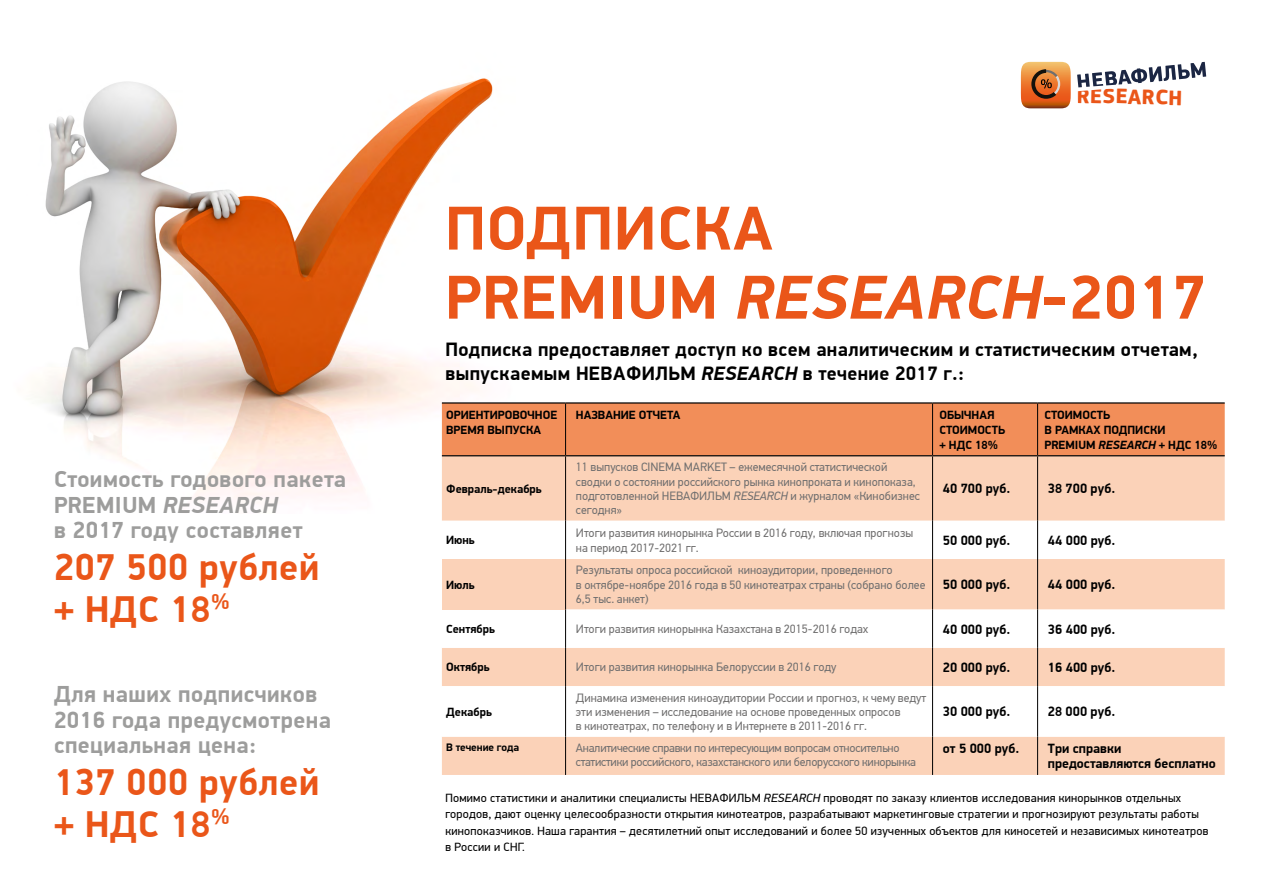
<style>
.page{position:relative;width:1263px;height:893px;background:#fff}
.page>*{position:absolute;margin:0;border:0;box-sizing:border-box;transform-origin:0 0}
.t1{font:700 62.1px/69px "PF Din Display Pro";letter-spacing:.02em;color:#ea5619}
.t2{font:700 37.5px/42px "PF Din Display Pro";letter-spacing:.02em;color:#ea5619}
.t3{font:700 23.4px/25.2px "PF Din Display Pro";letter-spacing:.02em;color:#9d9d9c}
.t4{font:700 21.75px "PF Square Sans Pro";color:#ea5619}
.t5{font:700 19.5px/24px "PF Din Display Pro";letter-spacing:.02em;color:#000}
.t6{font:700 13.5px/15px "PF Din Display Pro";color:#000}
.t7{font:12px/14.4px "PF Din Text Pro";color:#706f6f}
.t8{font:12px/16.5px "PF Din Display Pro";letter-spacing:.02em;color:#000}
.t9{font:700 12px/15px "PF Din Display Pro";color:#000}
.t10{font:12px/14.4px "PF Din Text Pro";letter-spacing:-.02em;color:#706f6f}
.t11{font:700 10.95px "PF Din Display Pro";color:#000}
.s1{font-style:italic}
</style>
<div class="page">
<img style="left:35px;top:78px;width:458px;height:420px">
<div style="left:442px;top:404px;width:783px;height:51px;background:#f28e59"></div>
<div style="left:442px;top:456px;width:783px;height:319px;background:#fbd2b8"></div>
<svg style="left:442px;top:521px;width:783px;height:216px"></svg>
<div style="left:442px;top:559px;width:124px;height:51px;background:#fbd2b8"></div>
<hr style="left:565px;top:404px;width:1px;height:51px;background:#000">
<hr style="left:565px;top:456px;width:1px;height:65px;background:#000">
<hr style="left:565px;top:521px;width:1px;height:38px;background:#000">
<hr style="left:565px;top:559px;width:1px;height:51px;background:#000">
<hr style="left:565px;top:610px;width:1px;height:38px;background:#000">
<hr style="left:565px;top:648px;width:1px;height:38px;background:#000">
<hr style="left:565px;top:686px;width:1px;height:51px;background:#000">
<hr style="left:565px;top:737px;width:1px;height:38px;background:#000">
<hr style="left:932px;top:404px;width:1px;height:51px;background:#000">
<hr style="left:932px;top:456px;width:1px;height:65px;background:#000">
<hr style="left:932px;top:521px;width:1px;height:38px;background:#000">
<hr style="left:932px;top:559px;width:1px;height:51px;background:#000">
<hr style="left:932px;top:610px;width:1px;height:38px;background:#000">
<hr style="left:932px;top:648px;width:1px;height:38px;background:#000">
<hr style="left:932px;top:686px;width:1px;height:51px;background:#000">
<hr style="left:932px;top:737px;width:1px;height:38px;background:#000">
<hr style="left:1037px;top:404px;width:1px;height:51px;background:#000">
<hr style="left:1037px;top:456px;width:1px;height:65px;background:#000">
<hr style="left:1037px;top:521px;width:1px;height:38px;background:#000">
<hr style="left:1037px;top:559px;width:1px;height:51px;background:#000">
<hr style="left:1037px;top:610px;width:1px;height:38px;background:#000">
<hr style="left:1037px;top:648px;width:1px;height:38px;background:#000">
<hr style="left:1037px;top:686px;width:1px;height:51px;background:#000">
<hr style="left:1037px;top:737px;width:1px;height:38px;background:#000">
<hr style="left:442px;top:455px;width:124px;height:1px;background:#000">
<hr style="left:566px;top:455px;width:366px;height:1px;background:#000">
<hr style="left:932px;top:455px;width:105px;height:1px;background:#000">
<hr style="left:1037px;top:455px;width:188px;height:1px;background:#000">
<hr style="left:442px;top:402px;width:124px;height:2px;background:#000">
<hr style="left:566px;top:402px;width:366px;height:2px;background:#000">
<hr style="left:932px;top:402px;width:105px;height:2px;background:#000">
<hr style="left:1037px;top:402px;width:188px;height:2px;background:#000">
<svg style="left:1020px;top:62px;width:186px;height:46px"></svg>
<h3 class="t3" style="left:54px;top:467px;width:293px">Стоимость годового пакета<br>PREMIUM <span class="s1">RESEARCH<br></span>в 2017 году составляет</h3>
<h2 class="t2" style="left:54px;top:547px;width:267px">207 500 рублей + НДС 18<sup>%</sup></h2>
<h3 class="t3" style="left:54px;top:682px;width:278px">Для наших подписчиков<br>2016 года предусмотрена специальная цена:</h3>
<h2 class="t2" style="left:54px;top:762px;width:267px">137 000 рублей + НДС 18<sup>%</sup></h2>
<h3 class="t4" style="left:1077px;top:83px;width:107px;rotate:1deg">RESEARCH</h3>
<h1 class="t1" style="left:445px;top:196px;width:762px">ПОДПИСКА<br>PREMIUM <span class="s1">RESEARCH</span>-2017</h1>
<h3 class="t5" style="left:445px;top:338px;width:754px">Подписка предоставляет доступ ко всем аналитическим и статистическим отчетам, выпускаемым НЕВАФИЛЬМ <span class="s1">RESEARCH</span> в течение 2017 г.:</h3>
<p class="t9" style="left:446px;top:408px;width:113px">ОРИЕНТИРОВОЧНОЕ<br>ВРЕМЯ ВЫПУСКА</p>
<p class="t9" style="left:576px;top:408px;width:106px">НАЗВАНИЕ ОТЧЕТА</p>
<p class="t9" style="left:939px;top:408px;width:67px">ОБЫЧНАЯ<br>СТОИМОСТЬ + НДС 18%</p>
<p class="t9" style="left:1044px;top:408px;width:174px">СТОИМОСТЬ<br>В РАМКАХ ПОДПИСКИ<br>PREMIUM <span class="s1">RESEARCH</span> + НДС 18%</p>
<p class="t9" style="left:446px;top:481px;width:97px">Февраль-декабрь</p>
<p class="t7" style="left:576px;top:460px;width:345px">11 выпусков CINEMA MARKET – ежемесячной статистической сводки о состоянии российского рынка кинопроката и кинопоказа, подготовленной НЕВАФИЛЬМ <span class="s1">RESEARCH</span> и журналом «Кинобизнес сегодня»</p>
<p class="t6" style="left:943px;top:482px;width:69px">40 700 руб.</p>
<p class="t6" style="left:1048px;top:482px;width:69px">38 700 руб.</p>
<p class="t9" style="left:446px;top:533px;width:30px">Июнь</p>
<p class="t7" style="left:576px;top:526px;width:339px">Итоги развития кинорынка России в 2016 году, включая прогнозы на период 2017-2021 гг.</p>
<p class="t6" style="left:943px;top:533px;width:69px">50 000 руб.</p>
<p class="t6" style="left:1048px;top:533px;width:69px">44 000 руб.</p>
<p class="t9" style="left:446px;top:577px;width:30px">Июль</p>
<p class="t7" style="left:576px;top:563px;width:351px">Результаты опроса российской киноаудитории, проведенного<br>в октябре-ноябре 2016 года в 50 кинотеатрах страны (собрано более<br>6,5 тыс. анкет)</p>
<p class="t6" style="left:943px;top:578px;width:69px">50 000 руб.</p>
<p class="t6" style="left:1048px;top:578px;width:69px">44 000 руб.</p>
<p class="t9" style="left:446px;top:622px;width:50px">Сентябрь</p>
<p class="t7" style="left:576px;top:622px;width:294px">Итоги развития кинорынка Казахстана в 2015-2016 годах</p>
<p class="t6" style="left:943px;top:622px;width:69px">40 000 руб.</p>
<p class="t6" style="left:1048px;top:622px;width:69px">36 400 руб.</p>
<p class="t9" style="left:446px;top:660px;width:45px">Октябрь</p>
<p class="t7" style="left:576px;top:660px;width:262px">Итоги развития кинорынка Белоруссии в 2016 году</p>
<p class="t6" style="left:943px;top:660px;width:69px">20 000 руб.</p>
<p class="t6" style="left:1048px;top:660px;width:69px">16 400 руб.</p>
<p class="t9" style="left:446px;top:705px;width:47px">Декабрь</p>
<p class="t7" style="left:576px;top:690px;width:352px">Динамика изменения киноаудитории России и прогноз, к чему ведут эти изменения – исследование на основе проведенных опросов<br>в кинотеатрах, по телефону и в Интернете в 2011-2016 гг.</p>
<p class="t6" style="left:943px;top:705px;width:69px">30 000 руб.</p>
<p class="t6" style="left:1048px;top:705px;width:69px">28 000 руб.</p>
<p class="t11" style="left:446px;top:741px;width:75px">В течение года</p>
<p class="t10" style="left:576px;top:741px;width:341px">Аналитические справки по интересующим вопросам относительно статистики российского, казахстанского или белорусского кинорынка</p>
<p class="t6" style="left:943px;top:741px;width:78px">от 5 000 руб.</p>
<p class="t6" style="left:1048px;top:741px;width:169px">Три справки предоставляются бесплатно</p>
<p class="t8" style="left:445px;top:789px;width:765px">Помимо статистики и аналитики специалисты НЕВАФИЛЬМ <span class="s1">RESEARCH</span> проводят по заказу клиентов исследования кинорынков отдельных городов, дают оценку целесообразности открытия кинотеатров, разрабатывают маркетинговые стратегии и прогнозируют результаты работы кинопоказчиков. Наша гарантия – десятилетний опыт исследований и более 50 изученных объектов для киносетей и независимых кинотеатров в России и СНГ.</p>
</div>
